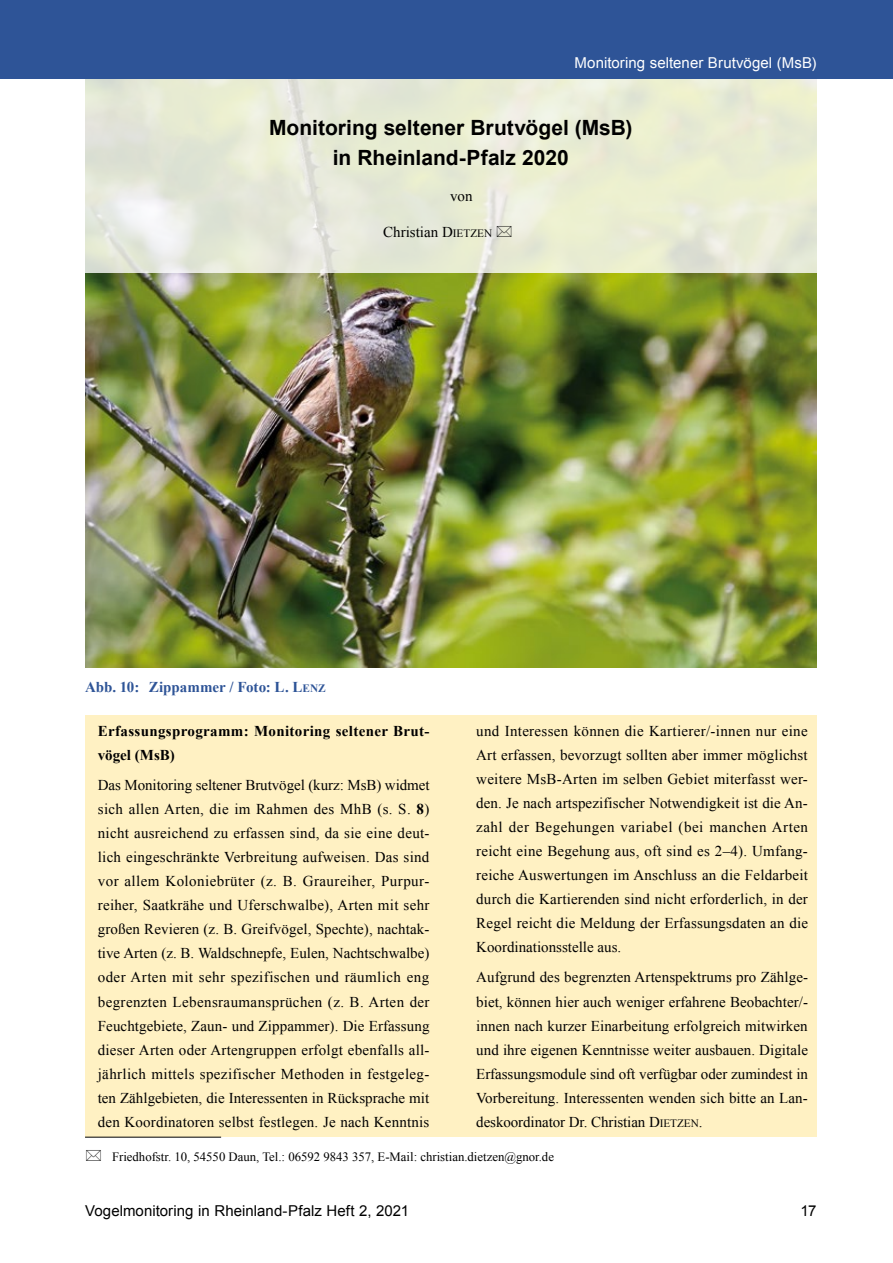
<style>
.page{position:relative;width:893px;height:1263px;background:#fff}
.page>*{position:absolute;margin:0;border:0;box-sizing:border-box;transform-origin:0 0}
.t1{font:700 21px/30px "Arial";color:#000;text-align:center}
.t2{font:15px/24px "Times New Roman";letter-spacing:.005em;color:#000;text-align:justify}
.t3{font:700 15px/24px "Times New Roman";letter-spacing:.025em;color:#000}
.t4{font:15px "Arial";letter-spacing:.005em;color:#000}
.t5{font:15px "Arial";letter-spacing:.005em;color:#fff}
.t6{font:700 15px "Times New Roman";color:#2e5497}
.t7{font:12.75px "Times New Roman";color:#000}
.s1{font-style:inherit}
.s2{font-size:11.25px}
.s3{font-weight:700}
</style>
<div class="page">
<img style="left:85px;top:273px;width:731px;height:395px">
<svg style="left:85px;top:78px;width:731px;height:195px;background:#e6e9d6"></svg>
<div style="left:0;top:0;width:893px;height:78px;background:#2e5497"></div>
<div style="left:85px;top:716px;width:731px;height:421px;background:#fff1c3"></div>
<hr style="left:85px;top:1137px;width:136px;height:1px;background:#000">
<svg style="left:497px;top:226px;width:15px;height:11px"></svg>
<p class="t5" style="left:575px;top:53px;width:243px">Monitoring seltener Brutvögel (MsB)</p>
<h1 class="t1" style="left:269px;top:113px;width:365px">Monitoring seltener Brutvögel (MsB) in Rheinland-Pfalz 2020</h1>
<p class="t2" style="left:450px;top:184px;width:24px">von</p>
<p class="t2" style="left:383px;top:220px;width:110px">Christian <span class="s1">D</span><span class="s2">IETZEN</span></p>
<p class="t6" style="left:85px;top:676px;width:242px">Abb. 10: Zippammer / Foto: L. <span class="s1">L</span><span class="s2">ENZ</span></p>
<p class="t3" style="left:98px;top:719px;width:333px">Erfassungsprogramm: Monitoring seltener Brut&shy;vögel (MsB)</p>
<p class="t2" style="left:98px;top:773px;width:333px">Das Monitoring seltener Brutvögel (kurz: MsB) widmet sich allen Arten, die im Rahmen des MhB (s. S. <span class="s3">8</span>) nicht ausreichend zu erfassen sind, da sie eine deut&shy;lich eingeschränkte Verbreitung aufweisen. Das sind vor allem Koloniebrüter (z. B. Graureiher, Purpur&shy;reiher, Saatkrähe und Uferschwalbe), Arten mit sehr großen Revieren (z. B. Greifvögel, Spechte), nachtak&shy;tive Arten (z. B. Waldschnepfe, Eulen, Nachtschwalbe) oder Arten mit sehr spezifischen und räumlich eng begrenzten Lebensraumansprüchen (z. B. Arten der Feuchtgebiete, Zaun- und Zippammer). Die Erfassung dieser Arten oder Artengruppen erfolgt ebenfalls all&shy;jährlich mittels spezifischer Methoden in festgeleg&shy;ten Zählgebieten, die Interessenten in Rücksprache mit den Koordinatoren selbst festlegen. Je nach Kenntnis</p>
<p class="t2" style="left:476px;top:719px;width:333px">und Interessen können die Kartierer/-innen nur eine Art erfassen, bevorzugt sollten aber immer möglichst weitere MsB-Arten im selben Gebiet miterfasst wer&shy;den. Je nach artspezifischer Notwendigkeit ist die An&shy;zahl der Begehungen variabel (bei manchen Arten reicht eine Begehung aus, oft sind es 2–4). Umfang&shy;reiche Auswertungen im Anschluss an die Feldarbeit durch die Kartierenden sind nicht erforderlich, in der Regel reicht die Meldung der Erfassungsdaten an die Koordinationsstelle aus.</p>
<p class="t2" style="left:476px;top:965px;width:333px">Aufgrund des begrenzten Artenspektrums pro Zählge&shy;biet, können hier auch weniger erfahrene Beobachter/- innen nach kurzer Einarbeitung erfolgreich mitwirken und ihre eigenen Kenntnisse weiter ausbauen. Digitale Erfassungsmodule sind oft verfügbar oder zumindest in Vorbereitung. Interessenten wenden sich bitte an Lan&shy;deskoordinator Dr. Christian <span class="s1">D</span><span class="s2">IETZEN</span>.</p>
<p class="t7" style="left:112px;top:1148px;width:443px">Friedhofstr. 10, 54550 Daun, Tel.: 06592 9843 357, E-Mail: christian.dietzen@gnor.de</p>
<p class="t4" style="left:85px;top:1201px;width:326px">Vogelmonitoring in Rheinland-Pfalz Heft 2, 2021</p>
<p class="t4" style="left:801px;top:1201px;width:17px">17</p>
</div>
